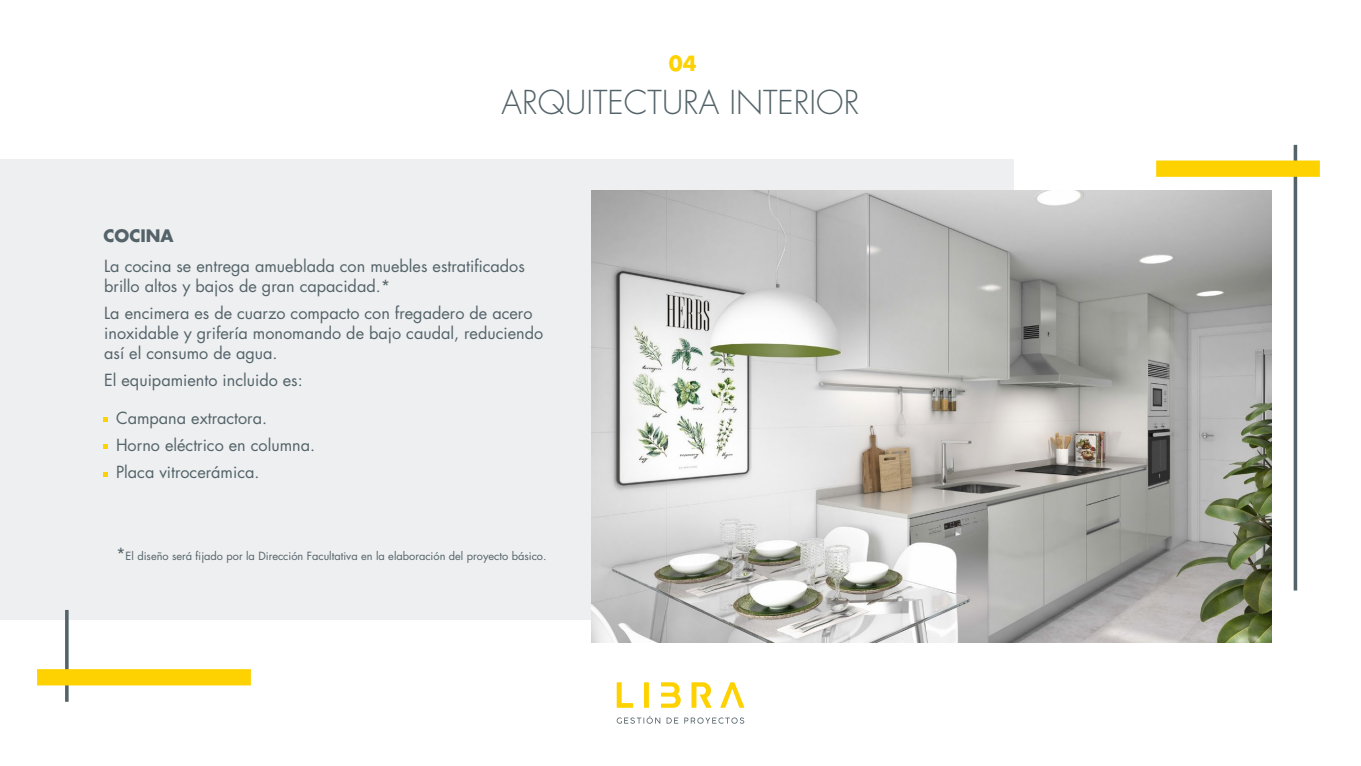
<style>
.page{position:relative;width:1361px;height:766px;background:#fff}
.page>*{position:absolute;margin:0;border:0;box-sizing:border-box;transform-origin:0 0}
.t1{font:300 32.1px "Futura Std";color:#536369}
.t2{font:700 20.4px "Futura Std";color:#fdd200}
.t3{font:700 16.8px "Futura Std";color:#536369}
.t4{font:16.2px/20px "Futura Std";color:#536369}
.t5{font:11px "Futura Std";color:#536369}
.s1{font-size:16.2px}
</style>
<div class="page">
<svg style="left:1293px;top:145px;width:4px;height:445px;background:#6f7c81"></svg>
<div style="left:0;top:160px;width:1013px;height:459px;background:#eeeff0"></div>
<div style="left:1156px;top:160px;width:164px;height:17px;background:#fdd200"></div>
<svg style="left:65px;top:610px;width:4px;height:91px"></svg>
<div style="left:37px;top:669px;width:214px;height:16px;background:#fdd200"></div>
<img style="left:591px;top:190px;width:680px;height:452px">
<svg style="left:644px;top:682px;width:5px;height:25px"></svg>
<svg style="left:720px;top:682px;width:24px;height:25px"></svg>
<svg style="left:691px;top:682px;width:20px;height:25px"></svg>
<svg style="left:661px;top:682px;width:20px;height:25px"></svg>
<svg style="left:617px;top:682px;width:16px;height:25px"></svg>
<svg style="left:617px;top:715px;width:127px;height:8px"></svg>
<svg style="left:104px;top:417px;width:4px;height:4px"></svg>
<svg style="left:104px;top:444px;width:4px;height:4px"></svg>
<svg style="left:104px;top:472px;width:4px;height:4px"></svg>
<p class="t2" style="left:669px;top:50px;width:29px">04</p>
<h1 class="t1" style="left:502px;top:83px;width:359px">ARQUITECTURA INTERIOR</h1>
<p class="t3" style="left:103px;top:224px;width:72px">COCINA</p>
<p class="t4" style="left:104px;top:256px;width:422px">La cocina se entrega amueblada con muebles estratificados brillo altos y bajos de gran capacidad.*</p>
<p class="t4" style="left:104px;top:303px;width:440px">La encimera es de cuarzo compacto con fregadero de acero inoxidable y grifería monomando de bajo caudal, reduciendo así el consumo de agua.</p>
<p class="t4" style="left:104px;top:370px;width:200px">El equipamiento incluido es:</p>
<p class="t4" style="left:116px;top:404px;width:201px;line-height:27.1px">Campana extractora.<br>Horno eléctrico en columna.<br>Placa vitrocerámica.</p>
<p class="t5" style="left:116px;top:548px;width:432px"><span class="s1">*</span>El diseño será fijado por la Dirección Facultativa en la elaboración del proyecto básico.</p>
</div>
